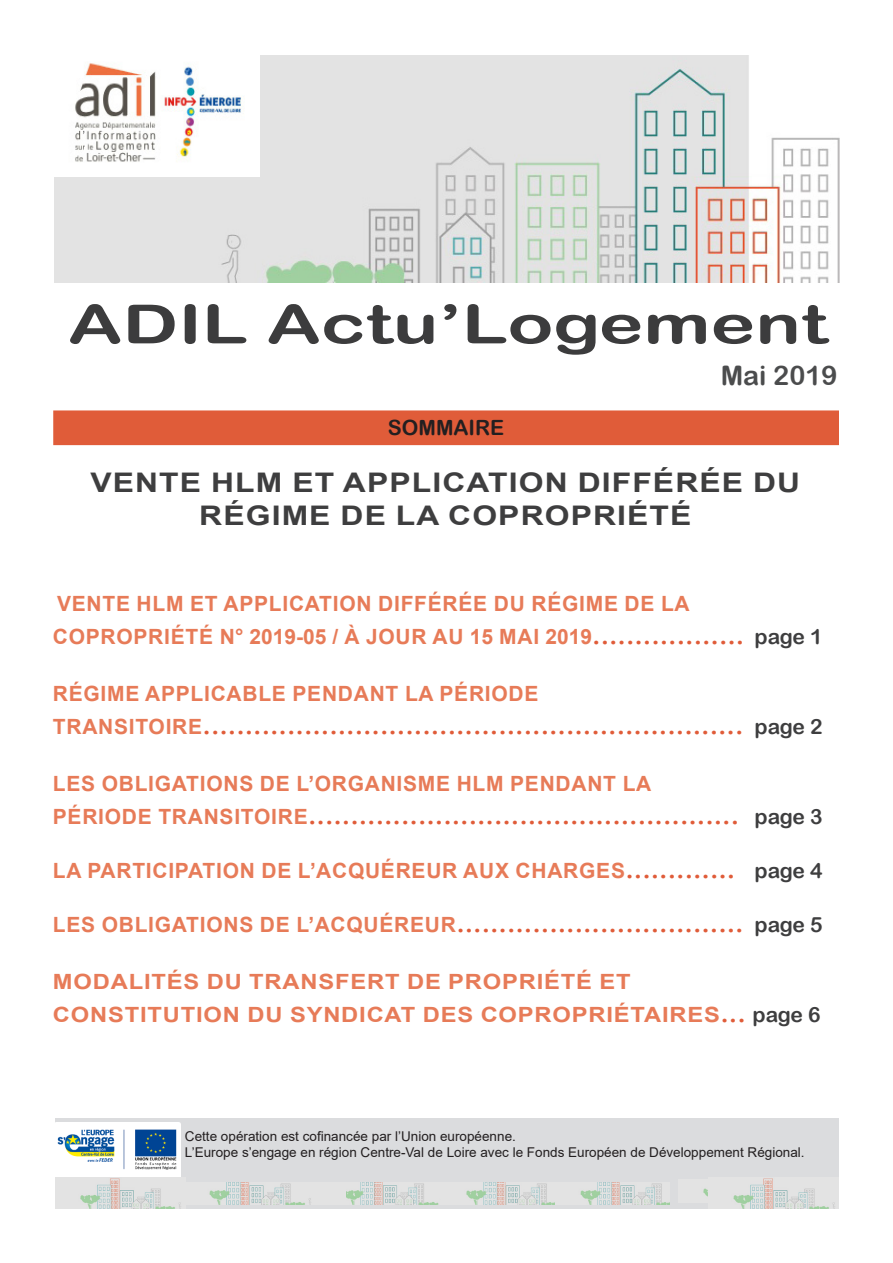
<style>
.page{position:relative;width:893px;height:1263px;background:#fff}
.page>*{position:absolute;margin:0;border:0;box-sizing:border-box;transform-origin:0 0}
.t1{font:54px "Arial Rounded MT Bold";color:#3c3c3d;scale:1.4 1}
.t2{font:27px "Arial Rounded MT Bold";color:#e05c39}
.t3{font:700 27px/32.4px "Arial";letter-spacing:.035em;color:#3e3e3f;text-align:center;scale:1.18 1}
.t4{font:27px "Arial Rounded MT Bold";color:#4b4c4d}
.t5{font:700 21px/32.4px "Arial";letter-spacing:.035em;color:#e77b58}
.t6{font:700 21px/32.4px "Arial";letter-spacing:.035em;color:#e77b58;scale:1.13 1}
.t7{font:21px "Arial Rounded MT Bold";color:#231f20}
.t8{font:13.5px/16.2px "Arial";color:#231f20}
.s1{font-family:"Arial Rounded MT Bold";font-weight:400;font-size:27px;color:#e05c39}
.s2{font-family:"Arial Rounded MT Bold";font-weight:400;color:#3e3e3f}
.s3{font-family:"Arial";font-weight:700;font-size:21px;color:#e77b58}
.s4{font-size:21px;color:#3e3e3f}
</style>
<div class="page">
<div style="left:56px;top:1118px;width:783px;height:91px;background:#dbdcde"></div>
<img style="left:55px;top:56px;width:785px;height:226px">
<div style="left:54px;top:55px;width:205px;height:122px;background:#fff"></div>
<img style="left:75px;top:63px;width:169px;height:99px">
<div style="left:54px;top:411px;width:784px;height:33px;background:#e05c39"></div>
<div style="left:53px;top:410px;width:786px;height:35px;border:2px solid #e05c39"></div>
<img style="left:346px;top:1182px;width:323px;height:22px">
<img style="left:209px;top:1182px;width:101px;height:22px">
<img style="left:56px;top:1123px;width:125px;height:54px">
<img style="left:703px;top:1188px;width:5px;height:9px">
<img style="left:55px;top:1177px;width:125px;height:32px">
<img style="left:733px;top:1178px;width:101px;height:31px">
<h1 class="t1" style="left:68px;top:292px;width:544px">ADIL Actu’Logement</h1>
<p class="t7" style="left:388px;top:416px;width:118px">SOMMAIRE</p>
<p class="t4" style="left:721px;top:360px;width:118px">Mai 2019</p>
<p class="t3" style="left:90px;top:467px;width:603px">VENTE HLM ET APPLICATION DIFFÉRÉE DU<br>RÉGIME DE LA COPROPRIÉTÉ</p>
<p class="t5" style="left:53px;top:588px;width:771px">VENTE HLM ET APPLICATION DIFFÉRÉE DU RÉGIME DE LA<br>COPROPRIÉTÉ N° 2019-05 / À JOUR AU 15 MAI 2019<span class="s1">..................</span> <span class="s2">page 1</span></p>
<p class="t5" style="left:53px;top:678px;width:487px">RÉGIME APPLICABLE PENDANT LA PÉRIODE</p>
<p class="t2" style="left:53px;top:708px;width:771px"><span class="s3">TRANSITOIRE</span>................................................................ <span class="s4">page 2</span></p>
<p class="t5" style="left:53px;top:768px;width:600px">LES OBLIGATIONS DE L’ORGANISME HLM PENDANT LA</p>
<p class="t2" style="left:53px;top:798px;width:771px"><span class="s3">PÉRIODE TRANSITOIRE</span>................................................... <span class="s4">page 3</span></p>
<p class="t5" style="left:53px;top:854px;width:771px">LA PARTICIPATION DE L’ACQUÉREUR AUX CHARGES<span class="s1">.............</span> <span class="s2">page 4</span></p>
<p class="t2" style="left:53px;top:906px;width:771px"><span class="s3">LES OBLIGATIONS DE L’ACQUÉREUR</span>.................................. <span class="s4">page 5</span></p>
<p class="t6" style="left:53px;top:966px;width:681px">MODALITÉS DU TRANSFERT DE PROPRIÉTÉ ET<br>CONSTITUTION DU SYNDICAT DES COPROPRIÉTAIRES<span class="s1">...</span> <span class="s2">page 6</span></p>
<p class="t8" style="left:185px;top:1128px;width:621px">Cette opération est cofinancée par l’Union européenne.<br>L’Europe s’engage en région Centre-Val de Loire avec le Fonds Européen de Développement Régional.</p>
</div>
